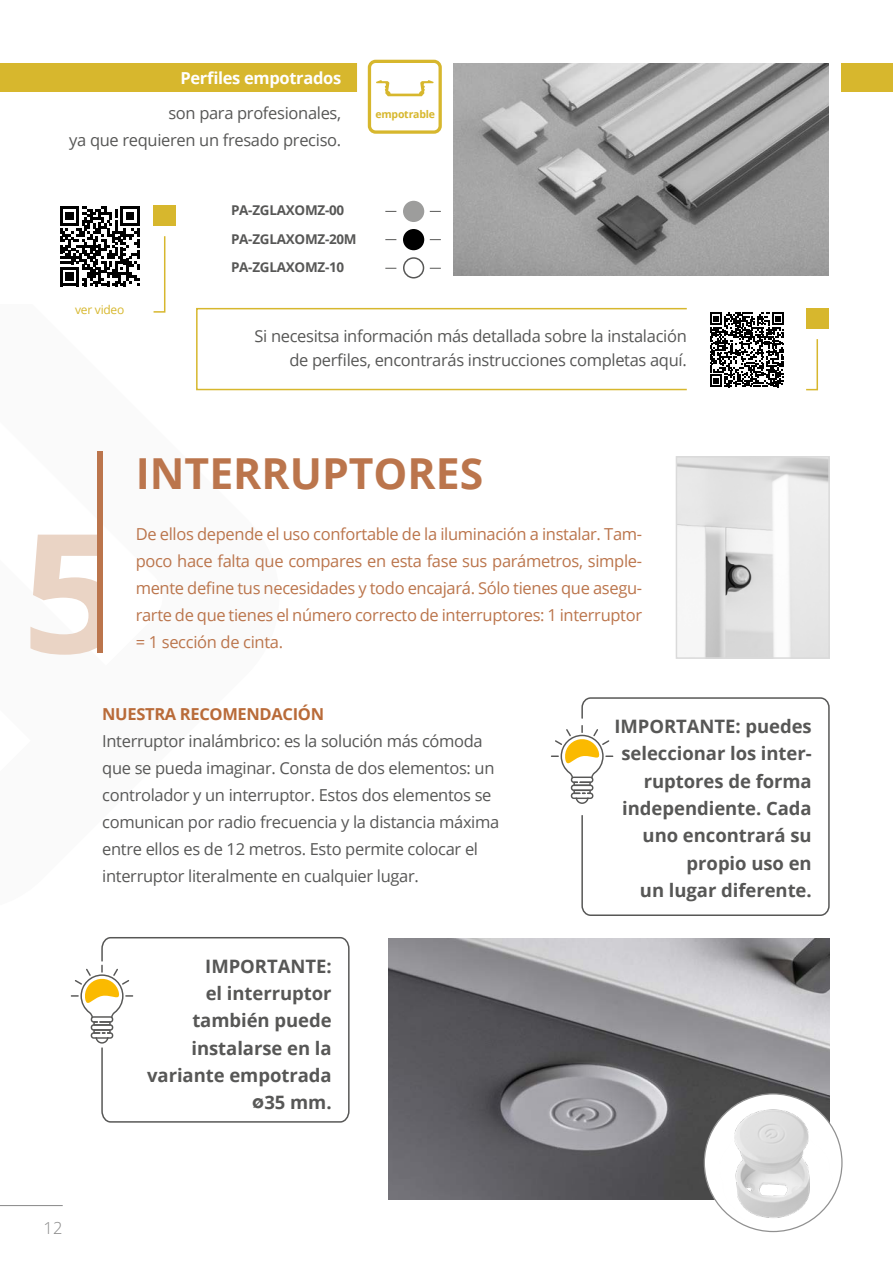
<style>
.page{position:relative;width:893px;height:1263px;background:#fff}
.page>*{position:absolute;margin:0;border:0;box-sizing:border-box;transform-origin:0 0}
.t1{font:700 42.75px "Open Sans";color:#bb754c}
.t2{font:700 18.45px/27.3px "Open Sans";letter-spacing:-.005em;color:#575756;text-align:right}
.t3{font:16.5px/27px "Open Sans";letter-spacing:-.02em;color:#575756;text-align:right}
.t4{font:16.5px/27px "Open Sans";letter-spacing:-.02em;color:#bb754c;text-align:justify}
.t5{font:700 16.5px "Open Sans";letter-spacing:-.02em;color:#b96b39}
.t6{font:700 16.5px "Open Sans";letter-spacing:-.02em;color:#fff}
.t7{font:300 16.5px "Open Sans";color:#878787}
.t8{font:700 13.5px/28.5px "Open Sans";letter-spacing:-.02em;color:#575756}
.t9{font:12px "Open Sans";letter-spacing:-.02em;color:#d7b72d}
.t10{font:700 10.5px "Open Sans";letter-spacing:-.02em;color:#d7b72d}
.t11{font:700 10.35px "Open Sans";color:#d7b72d}
.s1{font-family:"Merel";font-size:24px}
</style>
<div class="page">
<hr style="left:0;top:1205px;width:63px;height:1px;background:#878787">
<img style="left:453px;top:64px;width:375px;height:212px">
<img style="left:679px;top:459px;width:148px;height:197px">
<div style="left:676px;top:456px;width:154px;height:203px;border:2px solid #dadada"></div>
<svg style="left:30px;top:535px;width:67px;height:120px"></svg>
<div style="left:97px;top:452px;width:5px;height:201px;background:#bb754c"></div>
<svg style="left:551px;top:729px;width:62px;height:75px"></svg>
<div style="left:581px;top:697px;width:249px;height:219px;border:2px solid #575756;border-radius:9px"></div>
<div style="left:806px;top:308px;width:22px;height:20px;background:#d7b72d"></div>
<svg style="left:710px;top:312px;width:74px;height:75px"></svg>
<img style="left:389px;top:938px;width:441px;height:262px">
<svg style="left:71px;top:968px;width:30px;height:75px"></svg>
<svg style="left:101px;top:937px;width:249px;height:186px"></svg>
<svg style="left:704px;top:1094px;width:138px;height:137px"></svg>
<img style="left:709px;top:1100px;width:125px;height:126px">
<div style="left:403px;top:201px;width:21px;height:21px;background:#9d9d9c;border-radius:50%"></div>
<div style="left:403px;top:229px;width:21px;height:21px;background:#000;border-radius:50%"></div>
<div style="left:403px;top:257px;width:21px;height:21px;border:2px solid #575756;border-radius:50%"></div>
<div style="left:0;top:64px;width:375px;height:28px;background:#d7b72d"></div>
<div style="left:357px;top:50px;width:93px;height:95px;background:#fff;border-radius:13px"></div>
<div style="left:368px;top:60px;width:74px;height:74px;border:3px solid #d7b72d;border-radius:6px"></div>
<svg style="left:376px;top:80px;width:58px;height:16px"></svg>
<div style="left:196px;top:308px;width:491px;height:82px;border:2px solid #d7b72d"></div>
<svg style="left:806px;top:339px;width:12px;height:52px"></svg>
<div style="left:842px;top:64px;width:51px;height:28px;background:#d7b72d"></div>
<svg style="left:60px;top:206px;width:80px;height:80px"></svg>
<div style="left:154px;top:205px;width:22px;height:20px;background:#d7b72d"></div>
<svg style="left:153px;top:236px;width:13px;height:77px"></svg>
<p class="t6" style="left:180px;top:66px;width:162px">Perfiles empotrados</p>
<p class="t3" style="left:69px;top:100px;width:274px">son para profesionales,<br>ya que requieren un fresado preciso.</p>
<p class="t11" style="left:375px;top:107px;width:63px">wpuszczany</p>
<p class="t10" style="left:375px;top:106px;width:61px">empotrable</p>
<p class="t9" style="left:75px;top:302px;width:51px">ver video</p>
<p class="t8" style="left:231px;top:196px;width:127px">PA-ZGLAXOMZ-00<br>PA-ZGLAXOMZ-20M<br>PA-ZGLAXOMZ-10</p>
<p class="t3" style="left:254px;top:323px;width:434px;line-height:24px">Si necesitsa información más detallada sobre la instalación de perfiles, encontrarás instrucciones completas aquí.</p>
<h1 class="t1" style="left:136px;top:443px;width:349px">INTERRUPTORES</h1>
<p class="t4" style="left:136px;top:520px;width:508px">De ellos depende el uso confortable de la iluminación a instalar. Tam&shy;poco hace falta que compares en esta fase sus parámetros, simple&shy;mente define tus necesidades y todo encajará. Sólo tienes que asegu&shy;rarte de que tienes el número correcto de interruptores: 1 interruptor = 1 sección de cinta.</p>
<p class="t5" style="left:102px;top:702px;width:223px">NUESTRA RECOMENDACIÓN</p>
<p class="t3" style="left:102px;top:727px;width:399px;text-align:left">Interruptor inalámbrico: es la solución más cómoda que se pueda imaginar. Consta de dos elementos: un controlador y un interruptor. Estos dos elementos se comunican por radio frecuencia y la distancia máxima entre ellos es de 12 metros. Esto permite colocar el interruptor literalmente en cualquier lugar.</p>
<p class="t2" style="left:147px;top:952px;width:186px">IMPORTANTE:<br>el interruptor también puede instalarse en la variante empotrada <span class="s1">∅</span>35 mm.</p>
<p class="t7" style="left:44px;top:1217px;width:20px">12</p>
<p class="t2" style="left:614px;top:712px;width:199px">IMPORTANTE: puedes seleccionar los inter&shy;ruptores de forma independiente. Cada uno encontrará su propio uso en<br>un lugar diferente.</p>
</div>
